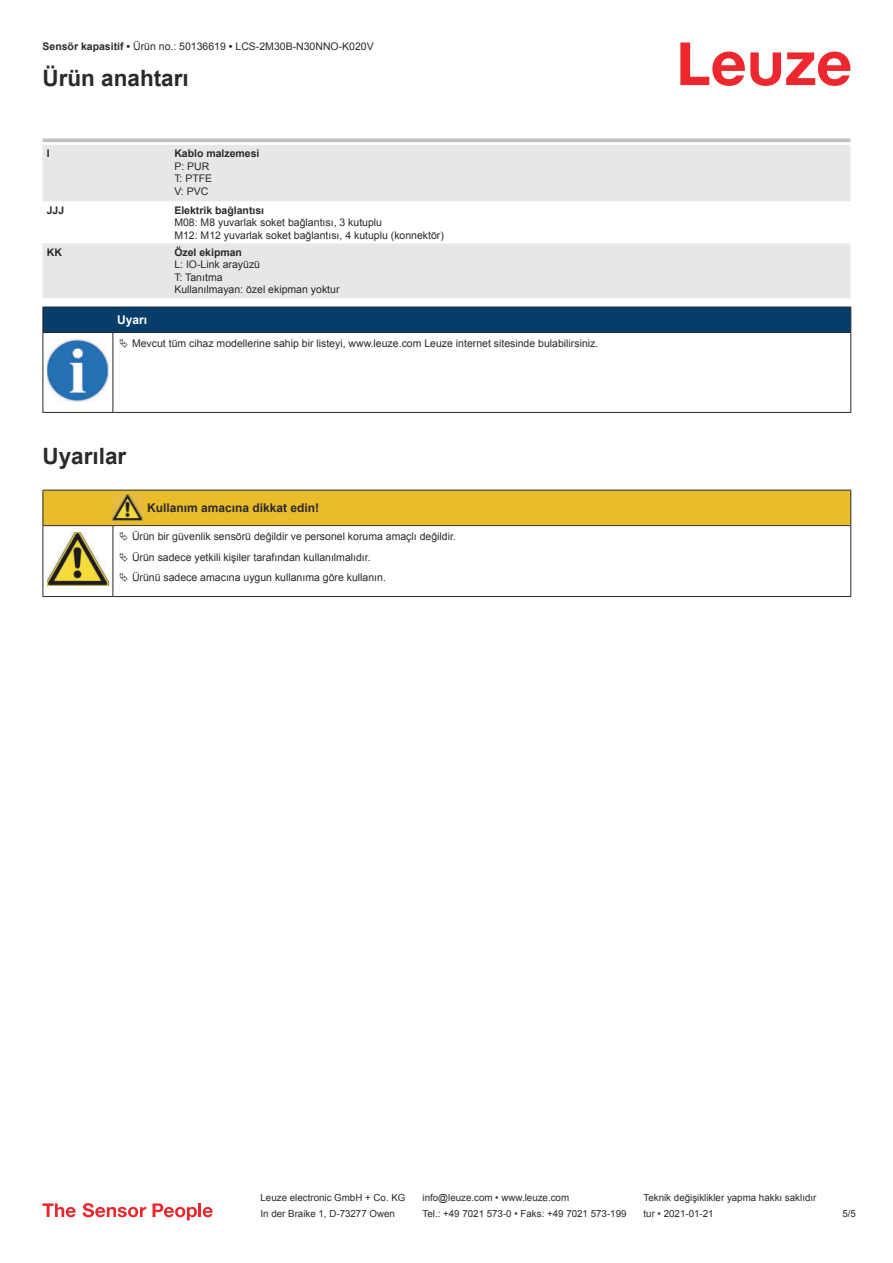
<style>
.page{position:relative;width:893px;height:1263px;background:#fff}
.page>*{position:absolute;margin:0;border:0;box-sizing:border-box;transform-origin:0 0}
.t1{font:700 22.5px "Arial";color:#2b292a}
.t2{font:700 12px "Arial";color:#2b292a}
.t3{font:700 12px "Arial";color:#fff}
.t4{font:10.5px/12.6px "Arial";color:#2b292a}
.t5{font:700 10.5px "Arial";color:#2b292a}
.t6{font:9.75px "Arial";color:#2b292a}
.s1{font-weight:700}
</style>
<div class="page">
<svg style="left:680px;top:43px;width:170px;height:43px"></svg>
<svg style="left:43px;top:138px;width:807px;height:1px"></svg>
<svg style="left:43px;top:145px;width:807px;height:153px;fill:#e6e7e9"></svg>
<hr style="left:43px;top:139px;width:127px;height:3px;background:#bdbfc1">
<hr style="left:170px;top:139px;width:680px;height:3px;background:#bdbfc1">
<svg style="left:43px;top:1203px;width:33px;height:14px"></svg>
<svg style="left:83px;top:1203px;width:63px;height:14px"></svg>
<svg style="left:153px;top:1203px;width:44px;height:17px"></svg>
<hr style="left:198px;top:1203px;width:3px;height:14px;background:#ed272d">
<svg style="left:203px;top:1207px;width:10px;height:10px"></svg>
<svg style="left:44px;top:333px;width:806px;height:79px"></svg>
<hr style="left:43px;top:332px;width:70px;height:1px;background:#2b292a">
<div style="left:43px;top:307px;width:808px;height:25px;background:#063d69"></div>
<hr style="left:113px;top:332px;width:738px;height:1px;background:#2b292a">
<hr style="left:43px;top:333px;width:1px;height:75px;background:#2b292a">
<hr style="left:113px;top:333px;width:1px;height:75px;background:#2b292a">
<hr style="left:850px;top:333px;width:1px;height:75px;background:#2b292a">
<hr style="left:43px;top:412px;width:70px;height:1px;background:#2b292a">
<hr style="left:113px;top:412px;width:738px;height:1px;background:#2b292a">
<img style="left:47px;top:339px;width:61px;height:63px">
<div style="left:115px;top:333px;width:734px;height:21px;background:#fff"></div>
<hr style="left:43px;top:596px;width:70px;height:1px;background:#2b292a">
<hr style="left:113px;top:596px;width:30px;height:1px;background:#2b292a">
<hr style="left:143px;top:596px;width:708px;height:1px;background:#2b292a">
<svg style="left:43px;top:490px;width:808px;height:106px"></svg>
<p class="t4" style="left:43px;top:41px;width:333px"><span class="s1">Sensör kapasitif •</span> Ürün no.: 50136619 <span class="s1">•</span> LCS-2M30B-N30NNO-K020V</p>
<h1 class="t1" style="left:43px;top:63px;width:148px">Ürün anahtarı</h1>
<p class="t5" style="left:47px;top:149px;width:4px">I</p>
<p class="t5" style="left:174px;top:146px;width:87px">Kablo malzemesi</p>
<p class="t4" style="left:174px;top:160px;width:39px">P: PUR<br>T: PTFE<br>V: PVC</p>
<p class="t5" style="left:47px;top:206px;width:19px">JJJ</p>
<p class="t5" style="left:174px;top:202px;width:91px">Elektrik bağlantısı</p>
<p class="t4" style="left:174px;top:216px;width:271px">M08: M8 yuvarlak soket bağlantısı, 3 kutuplu<br>M12: M12 yuvarlak soket bağlantısı, 4 kutuplu (konnektör)</p>
<p class="t5" style="left:47px;top:248px;width:17px">KK</p>
<p class="t5" style="left:174px;top:245px;width:69px">Özel ekipman</p>
<p class="t4" style="left:174px;top:258px;width:167px">L: IO-Link arayüzü<br>T: Tanıtma<br>Kullanılmayan: özel ekipman yoktur</p>
<p class="t3" style="left:117px;top:311px;width:32px">Uyarı</p>
<p class="t4" style="left:132px;top:337px;width:468px">Mevcut tüm cihaz modellerine sahip bir listeyi, www.leuze.com Leuze internet sitesinde bulabilirsiniz.</p>
<h1 class="t1" style="left:43px;top:440px;width:85px">Uyarılar</h1>
<p class="t2" style="left:147px;top:499px;width:174px">Kullanım amacına dikkat edin!</p>
<p class="t4" style="left:132px;top:526px;width:325px;line-height:20.2px">Ürün bir güvenlik sensörü değildir ve personel koruma amaçlı değildir.<br>Ürün sadece yetkili kişiler tarafından kullanılmalıdır.<br>Ürünü sadece amacına uygun kullanıma göre kullanın.</p>
<p class="t6" style="left:261px;top:1191px;width:146px">Leuze electronic GmbH + Co. KG</p>
<p class="t6" style="left:423px;top:1191px;width:148px">info@leuze.com • www.leuze.com</p>
<p class="t6" style="left:644px;top:1191px;width:174px">Teknik değişiklikler yapma hakkı saklıdır</p>
<p class="t6" style="left:261px;top:1207px;width:136px">In der Braike 1, D-73277 Owen</p>
<p class="t6" style="left:423px;top:1207px;width:205px">Tel.: +49 7021 573-0 • Faks: +49 7021 573-199</p>
<p class="t6" style="left:644px;top:1207px;width:72px">tur • 2021-01-21</p>
<p class="t6" style="left:842px;top:1210px;width:15px">5 /5</p>
</div>
